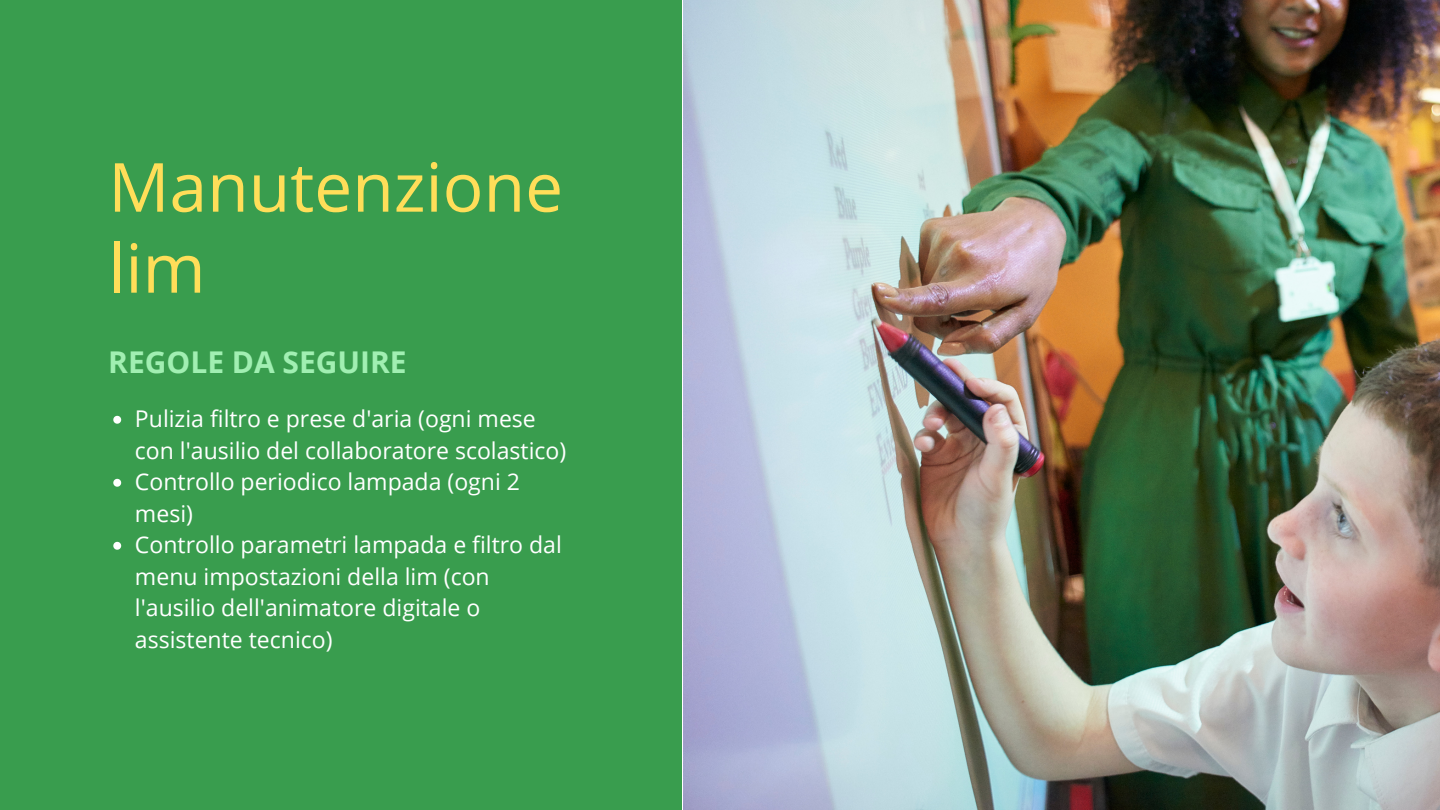
<style>
.page{position:relative;width:1440px;height:810px;background:#fff}
.page>*{position:absolute;margin:0;border:0;box-sizing:border-box;transform-origin:0 0}
.t1{font:67.7px/81px "Open Sans";color:#ffde59}
.t2{font:700 30px "Open Sans";color:#a1efb2}
.t3{font:23px/31.5px "Open Sans";color:#fff}
</style>
<div class="page">
<div style="left:0;top:0;width:682px;height:810px;background:#399d4e"></div>
<img style="left:683px;top:0;width:757px;height:810px">
<svg style="left:113px;top:416px;width:8px;height:8px"></svg>
<svg style="left:113px;top:479px;width:8px;height:8px"></svg>
<svg style="left:113px;top:542px;width:8px;height:8px"></svg>
<p class="t1" style="left:108px;top:145px;width:456px">Manutenzione lim</p>
<p class="t2" style="left:108px;top:341px;width:300px">REGOLE DA SEGUIRE</p>
<p class="t3" style="left:135px;top:403px;width:433px">Pulizia filtro e prese d'aria (ogni mese con l'ausilio del collaboratore scolastico)</p>
<p class="t3" style="left:135px;top:466px;width:387px">Controllo periodico lampada (ogni 2 mesi)</p>
<p class="t3" style="left:135px;top:529px;width:428px">Controllo parametri lampada e filtro dal menu impostazioni della lim (con l'ausilio dell'animatore digitale o assistente tecnico)</p>
</div>
